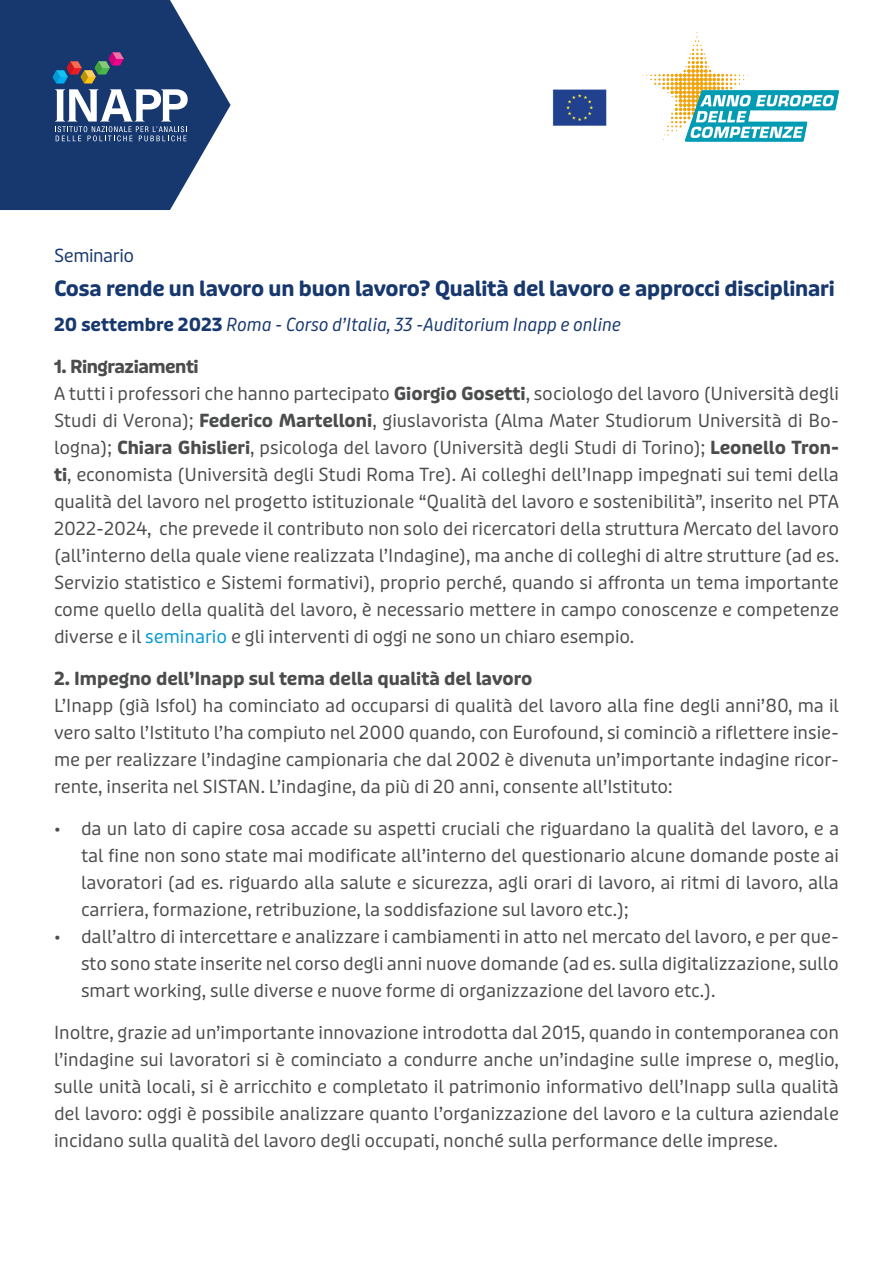
<style>
.page{position:relative;width:893px;height:1263px;background:#fff}
.page>*{position:absolute;margin:0;border:0;box-sizing:border-box;transform-origin:0 0}
.t1{font:700 21px "Puffin Display Soft";letter-spacing:-.01em;color:#17386e}
.t2{font:18px/27px "Puffin Display Soft";color:#4b4c4d;text-align:justify}
.t3{font:italic 18px "Puffin Display Soft";color:#17386e}
.t4{font:700 18px "Puffin Display Soft";color:#4b4c4d}
.t5{font:18px "Puffin Display Soft";letter-spacing:-.025em;color:#17386e}
.s1{font-weight:700;font-style:normal}
.s2{font-weight:700}
.s3{color:#009ad3}
</style>
<div class="page">
<svg style="left:0;top:0;width:231px;height:210px;fill:#17386e"></svg>
<svg style="left:53px;top:52px;width:135px;height:89px"></svg>
<img style="left:552px;top:36px;width:287px;height:106px">
<p class="t5" style="left:54px;top:245px;width:82px">Seminario</p>
<p class="t1" style="left:54px;top:276px;width:782px">Cosa rende un lavoro un buon lavoro? Qualità del lavoro e approcci disciplinari</p>
<p class="t3" style="left:54px;top:314px;width:568px"><span class="s1">20 settembre 2023</span> Roma - Corso d’Italia, 33 -Auditorium Inapp e online</p>
<p class="t2" style="left:54px;top:353px;width:787px;text-align:left"><span class="s2">1. Ringraziamenti<br></span>A tutti i professori che hanno partecipato <span class="s2">Giorgio Gosetti</span>, sociologo del lavoro (Università degli Studi di Verona); <span class="s2">Federico Martelloni</span>, giuslavorista (Alma Mater Studiorum Università di Bo&shy;logna); <span class="s2">Chiara Ghislieri</span>, psicologa del lavoro (Università degli Studi di Torino); <span class="s2">Leonello Tron&shy;ti</span>, economista (Università degli Studi Roma Tre). Ai colleghi dell’Inapp impegnati sui temi della qualità del lavoro nel progetto istituzionale “Qualità del lavoro e sostenibilità”, inserito nel PTA 2022-2024, che prevede il contributo non solo dei ricercatori della struttura Mercato del lavoro (all’interno della quale viene realizzata l’Indagine), ma anche di colleghi di altre strutture (ad es.<br>Servizio statistico e Sistemi formativi), proprio perché, quando si affronta un tema importante come quello della qualità del lavoro, è necessario mettere in campo conoscenze e competenze diverse e il <span class="s3">seminario</span> e gli interventi di oggi ne sono un chiaro esempio.</p>
<p class="t4" style="left:54px;top:668px;width:480px">2. Impegno dell’Inapp sul tema della qualità del lavoro</p>
<p class="t2" style="left:54px;top:692px;width:786px">L’Inapp (già Isfol) ha cominciato ad occuparsi di qualità del lavoro alla fine degli anni’80, ma il vero salto l’Istituto l’ha compiuto nel 2000 quando, con Eurofound, si cominciò a riflettere insie&shy;me per realizzare l’indagine campionaria che dal 2002 è divenuta un’importante indagine ricor&shy;rente, inserita nel SISTAN. L’indagine, da più di 20 anni, consente all’Istituto:</p>
<p class="t2" style="left:81px;top:815px;width:759px;text-indent:-27px">• da un lato di capire cosa accade su aspetti cruciali che riguardano la qualità del lavoro, e a tal fine non sono state mai modificate all’interno del questionario alcune domande poste ai lavoratori (ad es. riguardo alla salute e sicurezza, agli orari di lavoro, ai ritmi di lavoro, alla carriera, formazione, retribuzione, la soddisfazione sul lavoro etc.);</p>
<p class="t2" style="left:81px;top:923px;width:759px;text-indent:-27px">• dall’altro di intercettare e analizzare i cambiamenti in atto nel mercato del lavoro, e per que&shy;sto sono state inserite nel corso degli anni nuove domande (ad es. sulla digitalizzazione, sullo smart working, sulle diverse e nuove forme di organizzazione del lavoro etc.).</p>
<p class="t2" style="left:54px;top:1019px;width:786px">Inoltre, grazie ad un’importante innovazione introdotta dal 2015, quando in contemporanea con l’indagine sui lavoratori si è cominciato a condurre anche un’indagine sulle imprese o, meglio, sulle unità locali, si è arricchito e completato il patrimonio informativo dell’Inapp sulla qualità del lavoro: oggi è possibile analizzare quanto l’organizzazione del lavoro e la cultura aziendale incidano sulla qualità del lavoro degli occupati, nonché sulla performance delle imprese.</p>
</div>
